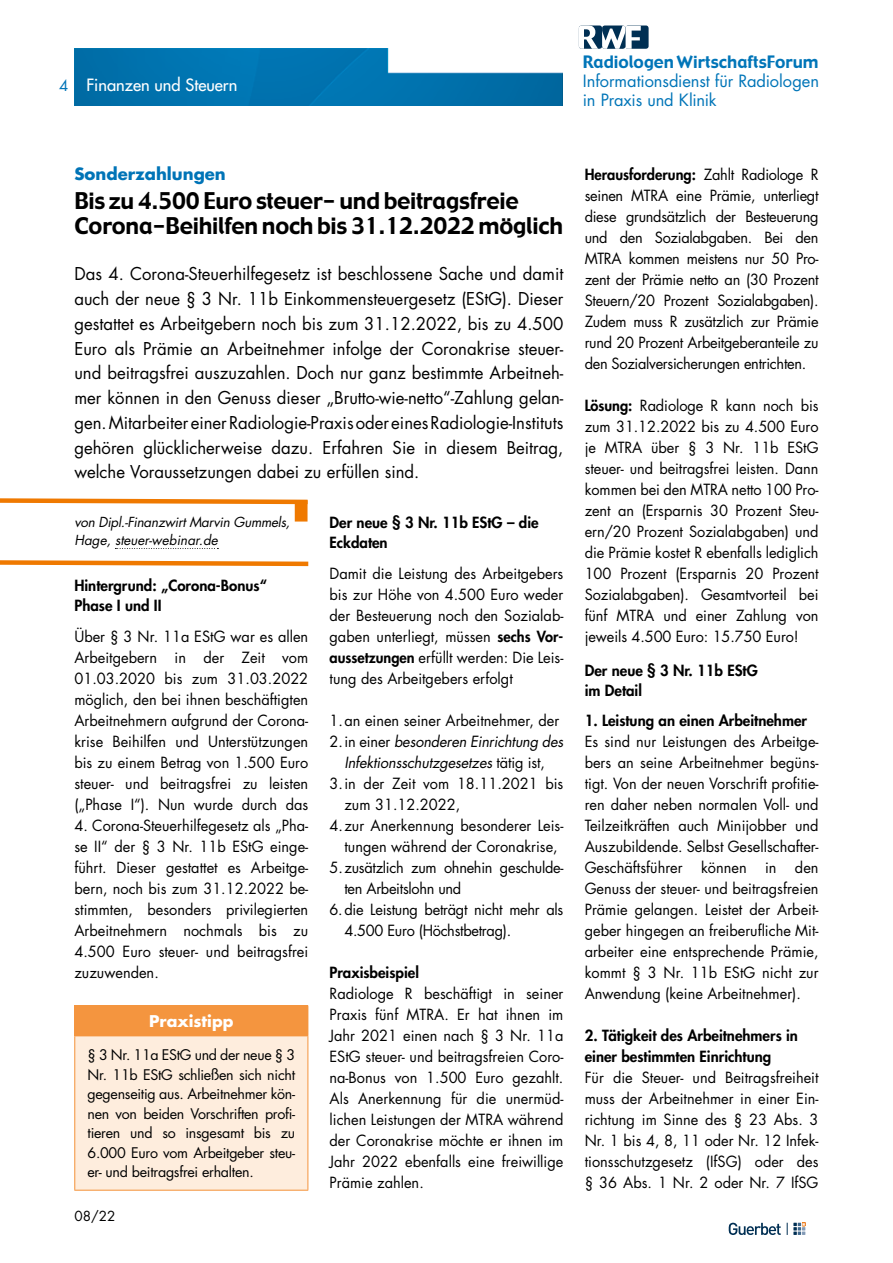
<style>
.page{position:relative;width:893px;height:1263px;background:#fff}
.page>*{position:absolute;margin:0;border:0;box-sizing:border-box;transform-origin:0 0}
.t1{font:22.5px/25.5px "Gadget";letter-spacing:-.01em;color:#000}
.t2{font:17.25px/24.8px "Futura Std";color:#000;text-align:justify}
.t3{font:16.65px "Gadget";color:#0075b8}
.t4{font:16.5px/18.8px "Futura Std";letter-spacing:-.005em;color:#0075b8}
.t5{font:500 16.5px "Futura Std";color:#fff}
.t6{font:700 16.5px "Futura Std";color:#0074b7}
.t7{font:700 15.75px "Futura Std";color:#fff}
.t8{font:15px/21px "Futura Std";color:#000;text-align:justify}
.t9{font:800 15px/19.5px "Futura Std";color:#000}
.t10{font:15px "Futura Std";letter-spacing:-.02em;color:#000}
.t11{font:italic 15px "Futura Std";letter-spacing:-.01em;color:#000}
.t12{font:15px "Futura Std";color:#0074b7}
.t13{font:14.25px/19.5px "Futura Std";letter-spacing:-.02em;color:#000;text-align:justify}
.t14{font:italic 13.5px/18px "Futura Std";letter-spacing:-.02em;color:#000}
.t15{font:13.5px "Futura Std";color:#000}
.s1{font-weight:800}
.s2{font-style:normal}
</style>
<div class="page">
<svg style="left:729px;top:1223px;width:52px;height:12px"></svg>
<svg style="left:787px;top:1223px;width:18px;height:12px"></svg>
<div style="left:625px;top:26px;width:24px;height:23px;background:#002f53;border-radius:3px"></div>
<svg style="left:579px;top:26px;width:62px;height:23px"></svg>
<img style="left:74px;top:49px;width:489px;height:57px">
<svg style="left:0;top:498px;width:308px;height:8px"></svg>
<div style="left:295px;top:500px;width:13px;height:21px;background:#ef7900;border:2px solid #ef7900"></div>
<svg style="left:0;top:560px;width:309px;height:7px"></svg>
<svg style="left:115px;top:548px;width:103px;height:1px"></svg>
<div style="left:75px;top:1006px;width:233px;height:30px;background:#f4953f"></div>
<div style="left:75px;top:1036px;width:233px;height:154px;background:#feeddd"></div>
<hr style="left:74px;top:1005px;width:234px;height:1px;background:#f4953f">
<svg style="left:74px;top:1006px;width:1px;height:29px"></svg>
<svg style="left:308px;top:1006px;width:1px;height:29px"></svg>
<hr style="left:74px;top:1035px;width:234px;height:1px;background:#f4953f">
<hr style="left:74px;top:1036px;width:1px;height:154px;background:#f4953f">
<hr style="left:308px;top:1036px;width:1px;height:154px;background:#f4953f">
<hr style="left:74px;top:1190px;width:234px;height:1px;background:#f4953f">
<p class="t12" style="left:59px;top:76px;width:11px">4</p>
<p class="t5" style="left:86px;top:74px;width:153px">Finanzen und Steuern</p>
<p class="t3" style="left:583px;top:52px;width:237px">Radiologen WirtschaftsForum</p>
<p class="t4" style="left:583px;top:72px;width:238px">Informationsdienst für Radiologen in Praxis und Klinik</p>
<p class="t6" style="left:74px;top:163px;width:153px">Sonderzahlungen</p>
<h1 class="t1" style="left:74px;top:189px;width:490px">Bis zu 4.500 Euro steuer- und beitragsfreie<br>Corona-Beihilfen noch bis 31.12.2022 möglich</h1>
<p class="t2" style="left:74px;top:262px;width:491px">Das 4. Corona-Steuerhilfegesetz ist beschlossene Sache und damit auch der neue § 3 Nr. 11b Einkommensteuergesetz (EStG). Dieser gestattet es Arbeitgebern noch bis zum 31.12.2022, bis zu 4.500<br>Euro als Prämie an Arbeitnehmer infolge der Coronakrise steuer&shy;und beitragsfrei auszuzahlen. Doch nur ganz bestimmte Arbeitneh&shy;mer können in den Genuss dieser „Brutto-wie-netto“-Zahlung gelan&shy;gen. Mitarbeiter einer Radiologie-Praxis oder eines Radiologie-Instituts gehören glücklicherweise dazu. Erfahren Sie in diesem Beitrag, welche Voraussetzungen dabei zu erfüllen sind.</p>
<p class="t14" style="left:74px;top:514px;width:217px">von Dipl.-Finanzwirt Marvin Gummels,<br>Hage, steuer-webinar.de</p>
<p class="t9" style="left:74px;top:576px;width:194px">Hintergrund: „Corona-Bonus“<br>Phase I und II</p>
<p class="t8" style="left:74px;top:626px;width:235px">Über § 3 Nr. 11a EStG war es allen Arbeitgebern in der Zeit vom 01.03.2020 bis zum 31.03.2022 möglich, den bei ihnen beschäftigten Arbeitnehmern aufgrund der Corona&shy;krise Beihilfen und Unterstützungen bis zu einem Betrag von 1.500 Euro steuer- und beitragsfrei zu leisten („Phase I“). Nun wurde durch das</p>
<p class="t8" style="left:74px;top:815px;width:235px">4. Corona-Steuerhilfegesetz als „Pha&shy;se II“ der § 3 Nr. 11b EStG einge&shy;führt. Dieser gestattet es Arbeitge&shy;bern, noch bis zum 31.12.2022 be&shy;stimmten, besonders privilegierten Arbeitnehmern nochmals bis zu 4.500 Euro steuer- und beitragsfrei zuzuwenden.</p>
<p class="t7" style="left:149px;top:1011px;width:86px">Praxistipp</p>
<p class="t13" style="left:88px;top:1045px;width:209px">§ 3 Nr. 11a EStG und der neue § 3<br>Nr. 11b EStG schließen sich nicht gegenseitig aus. Arbeitnehmer kön&shy;nen von beiden Vorschriften profi&shy;tieren und so insgesamt bis zu 6.000 Euro vom Arbeitgeber steu&shy;er- und beitragsfrei erhalten.</p>
<p class="t9" style="left:330px;top:513px;width:211px">Der neue § 3 Nr. 11b EStG – die<br>Eckdaten</p>
<p class="t8" style="left:330px;top:563px;width:235px">Damit die Leistung des Arbeitgebers bis zur Höhe von 4.500 Euro weder der Besteuerung noch den Sozialab&shy;gaben unterliegt, müssen <span class="s1">sechs Vor&shy;aussetzungen</span> erfüllt werden: Die Leis&shy;tung des Arbeitgebers erfolgt</p>
<p class="t8" style="left:330px;top:710px;width:231px">1.an einen seiner Arbeitnehmer, der</p>
<p class="t11" style="left:330px;top:732px;width:235px"><span class="s2">2.in einer</span> besonderen Einrichtung des</p>
<p class="t11" style="left:344px;top:753px;width:202px">Infektionsschutzgesetzes <span class="s2">tätig ist,</span></p>
<p class="t8" style="left:330px;top:773px;width:235px">3.in der Zeit vom 18.11.2021 bis</p>
<p class="t8" style="left:344px;top:794px;width:117px">zum 31.12.2022,</p>
<p class="t8" style="left:330px;top:815px;width:235px">4.zur Anerkennung besonderer Leis-</p>
<p class="t8" style="left:344px;top:836px;width:215px">tungen während der Coronakrise,</p>
<p class="t10" style="left:330px;top:858px;width:235px">5.zusätzlich zum ohnehin geschulde-</p>
<p class="t10" style="left:344px;top:879px;width:118px">ten Arbeitslohn und</p>
<p class="t10" style="left:330px;top:900px;width:235px">6.die Leistung beträgt nicht mehr als</p>
<p class="t10" style="left:344px;top:921px;width:168px">4.500 Euro (Höchstbetrag).</p>
<p class="t9" style="left:330px;top:963px;width:91px">Praxisbeispiel</p>
<p class="t8" style="left:330px;top:983px;width:235px">Radiologe R beschäftigt in seiner Praxis fünf MTRA. Er hat ihnen im Jahr 2021 einen nach § 3 Nr. 11a EStG steuer- und beitragsfreien Coro&shy;na-Bonus von 1.500 Euro gezahlt.<br>Als Anerkennung für die unermüd&shy;lichen Leistungen der MTRA während der Coronakrise möchte er ihnen im Jahr 2022 ebenfalls eine freiwillige Prämie zahlen.</p>
<p class="t15" style="left:74px;top:1207px;width:42px">08/22</p>
<p class="t8" style="left:585px;top:164px;width:235px"><span class="s1">Herausforderung:</span> Zahlt Radiologe R seinen MTRA eine Prämie, unterliegt diese grundsätzlich der Besteuerung und den Sozialabgaben. Bei den MTRA kommen meistens nur 50 Pro&shy;zent der Prämie netto an (30 Prozent Steuern/20 Prozent Sozialabgaben).<br>Zudem muss R zusätzlich zur Prämie rund 20 Prozent Arbeitgeberanteile zu den Sozialversicherungen entrichten.</p>
<p class="t8" style="left:585px;top:395px;width:235px"><span class="s1">Lösung:</span> Radiologe R kann noch bis zum 31.12.2022 bis zu 4.500 Euro je MTRA über § 3 Nr. 11b EStG steuer- und beitragsfrei leisten. Dann kommen bei den MTRA netto 100 Pro&shy;zent an (Ersparnis 30 Prozent Steu&shy;ern/20 Prozent Sozialabgaben) und die Prämie kostet R ebenfalls lediglich 100 Prozent (Ersparnis 20 Prozent Sozialabgaben). Gesamtvorteil bei fünf MTRA und einer Zahlung von jeweils 4.500 Euro: 15.750 Euro!</p>
<p class="t9" style="left:585px;top:661px;width:175px">Der neue § 3 Nr. 11b EStG im Detail</p>
<p class="t9" style="left:585px;top:711px;width:224px">1. Leistung an einen Arbeitnehmer</p>
<p class="t8" style="left:585px;top:731px;width:235px">Es sind nur Leistungen des Arbeitge&shy;bers an seine Arbeitnehmer begüns&shy;tigt. Von der neuen Vorschrift profitie&shy;ren daher neben normalen Voll- und Teilzeitkräften auch Minijobber und Auszubildende. Selbst Gesellschafter-Geschäftsführer können in den Genuss der steuer- und beitragsfreien Prämie gelangen. Leistet der Arbeit&shy;geber hingegen an freiberufliche Mit&shy;arbeiter eine entsprechende Prämie, kommt § 3 Nr. 11b EStG nicht zur Anwendung (keine Arbeitnehmer).</p>
<p class="t9" style="left:585px;top:1025px;width:215px;line-height:21px">2. Tätigkeit des Arbeitnehmers in einer bestimmten Einrichtung</p>
<p class="t8" style="left:585px;top:1067px;width:235px">Für die Steuer- und Beitragsfreiheit muss der Arbeitnehmer in einer Ein&shy;richtung im Sinne des § 23 Abs. 3<br>Nr. 1 bis 4, 8, 11 oder Nr. 12 Infek&shy;tionsschutzgesetz (IfSG) oder des § 36 Abs. 1 Nr. 2 oder Nr. 7 IfSG</p>
</div>
